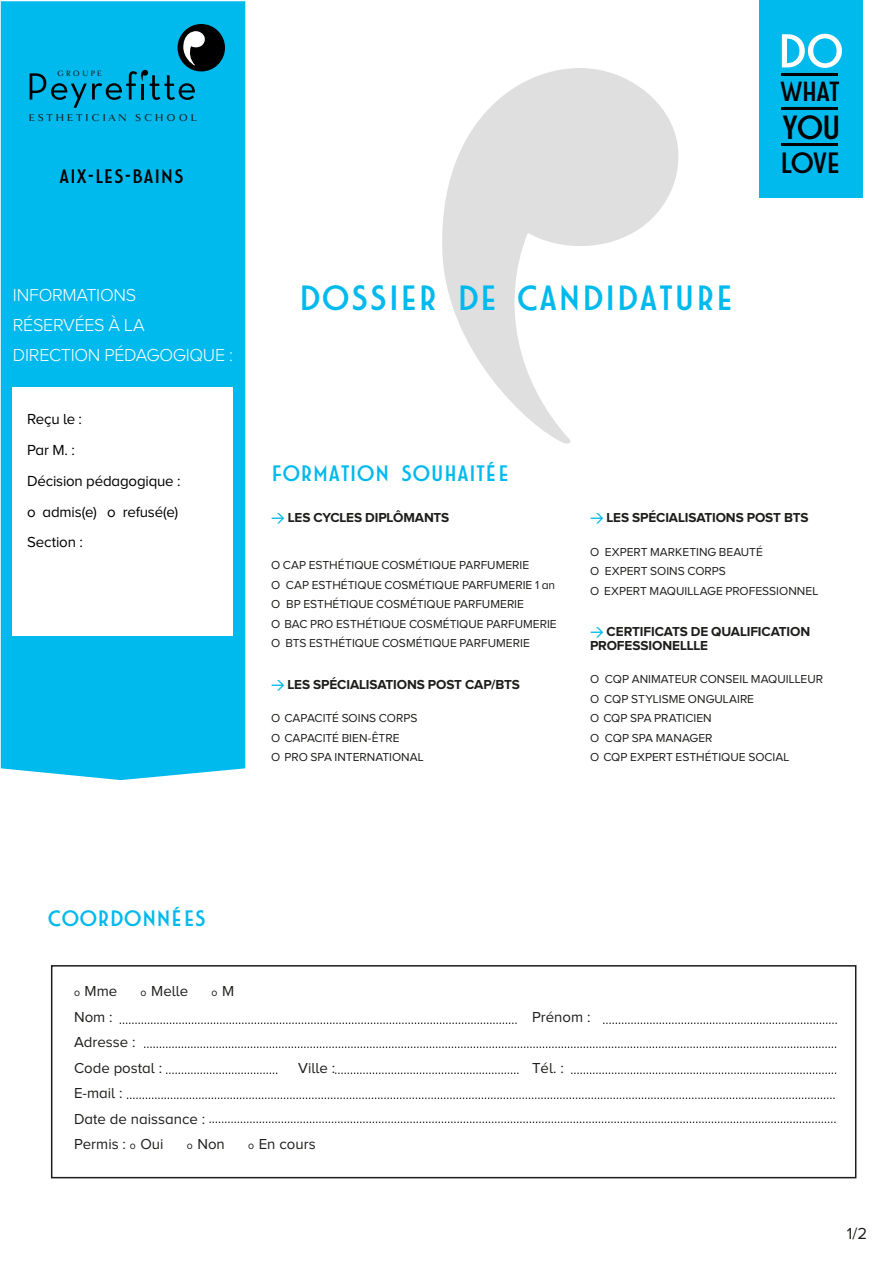
<style>
.page{position:relative;width:893px;height:1263px;background:#fff}
.page>*{position:absolute;margin:0;border:0;box-sizing:border-box;transform-origin:0 0}
.t1{font:51px "Modern M";color:#fff}
.t2{font:37.65px "Modern M";color:#00b9ed}
.t3{font:36px "Modern M";color:#000}
.t4{font:31.5px "Modern M";color:#000101}
.t5{font:29.7px "Modern M";color:#000101}
.t6{font:24px "Modern M";letter-spacing:-.02em;color:#00b9ed}
.t7{font:21px "Modern M";color:#000}
.t8{font:300 18px/29.8px "Proxima Nova A";letter-spacing:-.015em;color:#fff}
.t9{font:16.5px "Proxima Nova A";color:#1d1d1b}
.t10{font:15.15px/30.8px "Proxima Nova A";letter-spacing:-.01em;color:#000101}
.t11{font:15px/25.5px "Proxima Nova A";color:#1d1d1b}
.t12{font:700 13.5px/13.8px "Proxima Nova A";letter-spacing:-.005em;color:#1d1d1b}
.t13{font:12px/19.5px "Proxima Nova A";color:#1d1d1b}
.t14{font:700 11.7px "Goldenbook";letter-spacing:.255em;color:#1d1e1c}
.t15{font:10.95px "Proxima Nova A";color:#1d1d1b;scale:.96 1}
.t16{font:700 9.15px "Goldenbook";letter-spacing:.255em;color:#1d1e1c}
.s1{font-family:"DIN";font-weight:500;color:#00b9ed}
.s2{font-size:10.95px}
.s3{font-size:15px}
</style>
<div class="page">
<div style="left:759px;top:0;width:103px;height:198px;background:#00b9ed"></div>
<div style="left:1px;top:1px;width:244px;height:779px;background:#00b9ed"></div>
<div style="left:12px;top:387px;width:220px;height:249px;background:#fff"></div>
<svg style="left:442px;top:68px;width:237px;height:376px"></svg>
<div style="left:178px;top:24px;width:47px;height:47px;background:#000;border-radius:50%"></div>
<svg style="left:30px;top:31px;width:176px;height:77px;background:#06a3cf"></svg>
<hr style="left:782px;top:73px;width:56px;height:3px;background:#000101">
<hr style="left:782px;top:107px;width:56px;height:2px;background:#000101">
<hr style="left:782px;top:143px;width:56px;height:3px;background:#000101">
<svg style="left:120px;top:1022px;width:397px;height:2px"></svg>
<div style="left:51px;top:965px;width:805px;height:213px;border:2px solid #1d1d1b"></div>
<svg style="left:604px;top:1022px;width:232px;height:2px"></svg>
<svg style="left:145px;top:1046px;width:691px;height:2px"></svg>
<svg style="left:167px;top:1072px;width:111px;height:2px"></svg>
<svg style="left:336px;top:1072px;width:182px;height:2px"></svg>
<svg style="left:572px;top:1072px;width:264px;height:2px"></svg>
<svg style="left:128px;top:1097px;width:707px;height:2px"></svg>
<svg style="left:210px;top:1121px;width:626px;height:2px"></svg>
<p class="t16" style="left:57px;top:69px;width:46px">GROUPE</p>
<p class="t14" style="left:29px;top:112px;width:169px">ESTHETICIAN SCHOOL</p>
<h3 class="t7" style="left:59px;top:166px;width:127px">AIX-LES-BAINS</h3>
<h1 class="t1" style="left:776px;top:26px;width:70px">DO</h1>
<h3 class="t5" style="left:779px;top:77px;width:63px">WHAT</h3>
<h3 class="t3" style="left:781px;top:109px;width:62px">YOU</h3>
<h3 class="t4" style="left:779px;top:147px;width:63px">LOVE</h3>
<h3 class="t8" style="left:13px;top:280px;width:222px">INFORMATIONS<br>RÉSERVÉES À LA<br>DIRECTION PÉDAGOGIQUE :</h3>
<p class="t10" style="left:27px;top:404px;width:155px">Reçu le :<br>Par M. :<br>Décision pédagogique : o admis(e) o refusé(e)<br>Section :</p>
<h2 class="t2" style="left:298px;top:279px;width:437px">DOSSIER DE CANDIDATURE</h2>
<h3 class="t6" style="left:271px;top:461px;width:240px">FORMATION SOUHAITÉE</h3>
<p class="t12" style="left:271px;top:510px;width:180px"><span class="s1">&gt;</span> LES CYCLES DIPLÔMANTS</p>
<p class="t13" style="left:271px;top:555px;width:287px">O CAP ESTHÉTIQUE COSMÉTIQUE PARFUMERIE<br>O CAP ESTHÉTIQUE COSMÉTIQUE PARFUMERIE 1 an O BP ESTHÉTIQUE COSMÉTIQUE PARFUMERIE<br>O BAC PRO ESTHÉTIQUE COSMÉTIQUE PARFUMERIE O BTS ESTHÉTIQUE COSMÉTIQUE PARFUMERIE</p>
<p class="t12" style="left:271px;top:677px;width:250px"><span class="s1">&gt;</span> LES SPÉCIALISATIONS POST CAP/BTS</p>
<p class="t13" style="left:271px;top:708px;width:154px">O CAPACITÉ SOINS CORPS<br>O CAPACITÉ BIEN-ÊTRE<br>O PRO SPA INTERNATIONAL</p>
<p class="t12" style="left:590px;top:510px;width:220px"><span class="s1">&gt;</span> LES SPÉCIALISATIONS POST BTS</p>
<p class="t13" style="left:590px;top:542px;width:230px">O EXPERT MARKETING BEAUTÉ<br>O EXPERT SOINS CORPS<br>O EXPERT MAQUILLAGE PROFESSIONNEL</p>
<p class="t12" style="left:590px;top:624px;width:222px"><span class="s1">&gt;</span> CERTIFICATS DE QUALIFICATION<br>PROFESSIONELLLE</p>
<p class="t13" style="left:590px;top:669px;width:235px">O CQP ANIMATEUR CONSEIL MAQUILLEUR<br>O CQP STYLISME ONGULAIRE<br>O CQP SPA PRATICIEN<br>O CQP SPA MANAGER<br>O CQP EXPERT ESTHÉTIQUE SOCIAL</p>
<h3 class="t6" style="left:48px;top:906px;width:160px">COORDONNÉES</h3>
<p class="t11" style="left:74px;top:978px;width:45px"><span class="s2">o</span> Mme</p>
<p class="t11" style="left:141px;top:978px;width:49px"><span class="s2">o</span> Melle</p>
<p class="t15" style="left:212px;top:987px;width:25px">o <span class="s3">M</span></p>
<p class="t11" style="left:74px;top:1004px;width:40px">Nom :</p>
<p class="t11" style="left:532px;top:1004px;width:60px">Prénom :</p>
<p class="t11" style="left:74px;top:1029px;width:90px">Adresse :<br>Code postal :</p>
<p class="t11" style="left:298px;top:1055px;width:39px">Ville :</p>
<p class="t11" style="left:532px;top:1055px;width:33px">Tél. :</p>
<p class="t11" style="left:74px;top:1080px;width:133px">E-mail :<br>Date de naissance :<br>Permis : <span class="s2">o</span> Oui</p>
<p class="t11" style="left:187px;top:1131px;width:40px"><span class="s2">o</span> Non</p>
<p class="t11" style="left:248px;top:1131px;width:69px"><span class="s2">o</span> En cours</p>
<h3 class="t9" style="left:847px;top:1224px;width:22px">1/2</h3>
</div>
